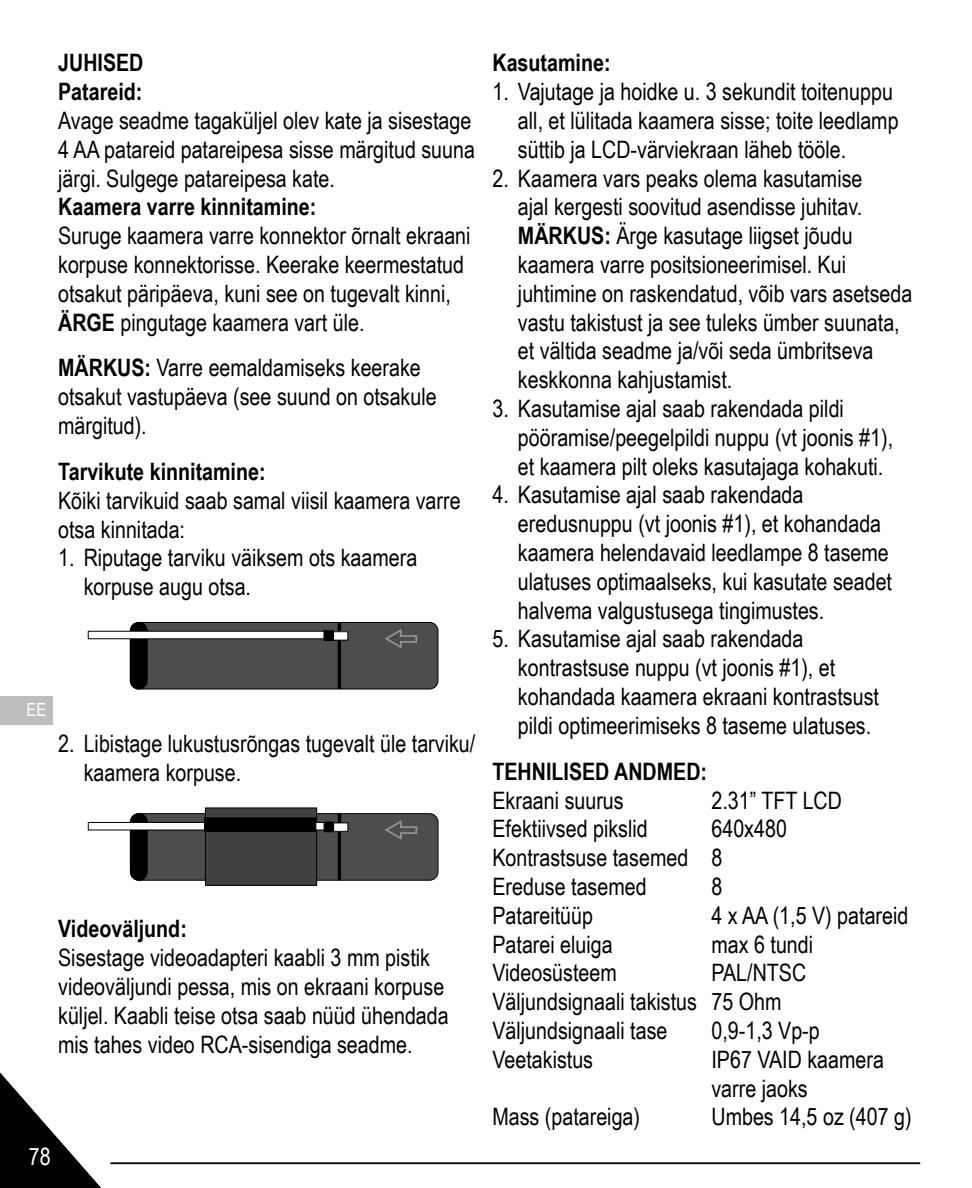
<style>
.page{position:relative;width:972px;height:1188px;background:#fff}
.page>*{position:absolute;margin:0;border:0;box-sizing:border-box;transform-origin:0 0}
.t1{font:24px/28.8px "Arial Narrow";color:#000}
.t2{font:700 24px/28.8px "Arial Narrow";color:#000}
.t3{font:24px "Arial Narrow";color:#fff}
.t4{font:18.3px "Arial Narrow";color:#fff}
.s1{font-weight:700}
</style>
<div class="page">
<svg style="left:0;top:1072px;width:120px;height:116px"></svg>
<hr style="left:111px;top:1163px;width:809px;height:1px;background:#000">
<div style="left:0;top:696px;width:53px;height:28px;background:#bcbec0"></div>
<div style="left:130px;top:622px;width:308px;height:67px;background:#4d4d4f;border-radius:8px"></div>
<div style="left:130px;top:622px;width:308px;height:67px;border:1px solid #000;border-radius:8px"></div>
<div style="left:130px;top:622px;width:17px;height:67px;background:#000;border-radius:8px"></div>
<div style="left:130px;top:622px;width:18px;height:67px;border:1px solid #000;border-radius:8px"></div>
<hr style="left:338px;top:622px;width:3px;height:67px;background:#000">
<div style="left:88px;top:631px;width:236px;height:8px;background:#fff"></div>
<div style="left:333px;top:632px;width:15px;height:8px;background:#fff"></div>
<div style="left:333px;top:631px;width:15px;height:10px;border:1px solid #000"></div>
<div style="left:324px;top:631px;width:10px;height:10px;background:#000"></div>
<div style="left:324px;top:630px;width:10px;height:11px;border:1px solid #000"></div>
<svg style="left:385px;top:629px;width:33px;height:20px"></svg>
<div style="left:130px;top:814px;width:308px;height:66px;background:#4d4d4f;border-radius:8px"></div>
<div style="left:130px;top:813px;width:308px;height:68px;border:1px solid #000;border-radius:8px"></div>
<div style="left:130px;top:814px;width:17px;height:66px;background:#000;border-radius:8px"></div>
<div style="left:130px;top:813px;width:18px;height:68px;border:1px solid #000;border-radius:8px"></div>
<hr style="left:338px;top:814px;width:3px;height:66px;background:#000">
<div style="left:205px;top:808px;width:112px;height:77px;background:#414042"></div>
<div style="left:205px;top:808px;width:112px;height:78px;border:1px solid #000"></div>
<div style="left:88px;top:822px;width:236px;height:8px;background:#fff"></div>
<div style="left:88px;top:822px;width:237px;height:8px;border:1px solid #000"></div>
<div style="left:334px;top:823px;width:14px;height:8px;background:#fff"></div>
<div style="left:333px;top:823px;width:15px;height:9px;border:1px solid #000"></div>
<div style="left:324px;top:822px;width:10px;height:10px;background:#000"></div>
<div style="left:324px;top:821px;width:10px;height:11px;border:1px solid #000"></div>
<svg style="left:385px;top:820px;width:33px;height:20px"></svg>
<div style="left:205px;top:818px;width:111px;height:13px;background:#000"></div>
<div style="left:204px;top:817px;width:112px;height:15px;border:1px solid #000"></div>
<p class="t2" style="left:58px;top:47px;width:87px">JUHISED<br>Patareid:</p>
<p class="t1" style="left:58px;top:105px;width:418px">Avage seadme tagaküljel olev kate ja sisestage<br>4 AA patareid patareipesa sisse märgitud suuna järgi. Sulgege patareipesa kate.</p>
<p class="t2" style="left:58px;top:191px;width:260px">Kaamera varre kinnitamine:</p>
<p class="t1" style="left:58px;top:221px;width:414px">Suruge kaamera varre konnektor õrnalt ekraani korpuse konnektorisse. Keerake keermestatud otsakut päripäeva, kuni see on tugevalt kinni, <span class="s1">ÄRGE</span> pingutage kaamera vart üle.</p>
<p class="t1" style="left:58px;top:353px;width:380px"><span class="s1">MÄRKUS:</span> Varre eemaldamiseks keerake otsakut vastupäeva (see suund on otsakule märgitud).</p>
<p class="t2" style="left:58px;top:456px;width:209px">Tarvikute kinnitamine:</p>
<p class="t1" style="left:58px;top:485px;width:404px">Kõiki tarvikuid saab samal viisil kaamera varre otsa kinnitada:</p>
<p class="t1" style="left:84px;top:543px;width:335px;text-indent:-26px">1. Riputage tarviku väiksem ots kaamera korpuse augu otsa.</p>
<p class="t4" style="left:27px;top:696px;width:21px">EE</p>
<p class="t1" style="left:84px;top:728px;width:393px;text-indent:-26px">2. Libistage lukustusrõngas tugevalt üle tarviku/ kaamera korpuse.</p>
<p class="t2" style="left:58px;top:913px;width:130px">Videoväljund:</p>
<p class="t1" style="left:58px;top:943px;width:392px">Sisestage videoadapteri kaabli 3 mm pistik videoväljundi pessa, mis on ekraani korpuse küljel. Kaabli teise otsa saab nüüd ühendada mis tahes video RCA-sisendiga seadme.</p>
<p class="t3" style="left:29px;top:1138px;width:23px">78</p>
<p class="t2" style="left:492px;top:47px;width:120px">Kasutamine:</p>
<p class="t1" style="left:518px;top:77px;width:382px;text-indent:-26px">1. Vajutage ja hoidke u. 3 sekundit toitenuppu all, et lülitada kaamera sisse; toite leedlamp süttib ja LCD-värviekraan läheb tööle.</p>
<p class="t1" style="left:518px;top:163px;width:396px;text-indent:-26px">2. Kaamera vars peaks olema kasutamise<br>ajal kergesti soovitud asendisse juhitav.<br><span class="s1">MÄRKUS:</span> Ärge kasutage liigset jõudu kaamera varre positsioneerimisel. Kui juhtimine on raskendatud, võib vars asetseda vastu takistust ja see tuleks ümber suunata, et vältida seadme ja/või seda ümbritseva keskkonna kahjustamist.</p>
<p class="t1" style="left:518px;top:393px;width:377px;text-indent:-26px">3. Kasutamise ajal saab rakendada pildi pööramise/peegelpildi nuppu (vt joonis #1), et kaamera pilt oleks kasutajaga kohakuti.</p>
<p class="t1" style="left:518px;top:480px;width:376px;text-indent:-26px">4. Kasutamise ajal saab rakendada eredusnuppu (vt joonis #1), et kohandada kaamera helendavaid leedlampe 8 taseme ulatuses optimaalseks, kui kasutate seadet halvema valgustusega tingimustes.</p>
<p class="t1" style="left:518px;top:624px;width:363px;text-indent:-26px">5. Kasutamise ajal saab rakendada kontrastsuse nuppu (vt joonis #1), et kohandada kaamera ekraani kontrastsust pildi optimeerimiseks 8 taseme ulatuses.</p>
<p class="t2" style="left:492px;top:756px;width:216px">TEHNILISED ANDMED:</p>
<p class="t1" style="left:492px;top:785px;width:133px">Ekraani suurus</p>
<p class="t1" style="left:711px;top:785px;width:132px">2.31” TFT LCD</p>
<p class="t1" style="left:492px;top:814px;width:157px">Efektiivsed pikslid</p>
<p class="t1" style="left:492px;top:814px;width:296px;text-indent:219px">640x480<br>Kontrastsuse tasemed 8<br>Ereduse tasemed</p>
<p class="t1" style="left:711px;top:871px;width:12px">8</p>
<p class="t1" style="left:492px;top:900px;width:102px">Patareitüüp</p>
<p class="t1" style="left:711px;top:900px;width:198px">4 x AA (1,5 V) patareid</p>
<p class="t1" style="left:492px;top:929px;width:122px">Patarei eluiga</p>
<p class="t1" style="left:711px;top:929px;width:103px">max 6 tundi</p>
<p class="t1" style="left:492px;top:958px;width:126px">Videosüsteem</p>
<p class="t1" style="left:492px;top:958px;width:315px;text-indent:219px">PAL/NTSC<br>Väljundsignaali takistus 75 Ohm<br>Väljundsignaali tase</p>
<p class="t1" style="left:711px;top:1015px;width:110px">0,9-1,3 Vp-p</p>
<p class="t1" style="left:492px;top:1044px;width:102px">Veetakistus</p>
<p class="t1" style="left:711px;top:1044px;width:174px">IP67 VAID kaamera varre jaoks</p>
<p class="t1" style="left:492px;top:1102px;width:149px">Mass (patareiga)</p>
<p class="t1" style="left:711px;top:1102px;width:202px">Umbes 14,5 oz (407 g)</p>
</div>
